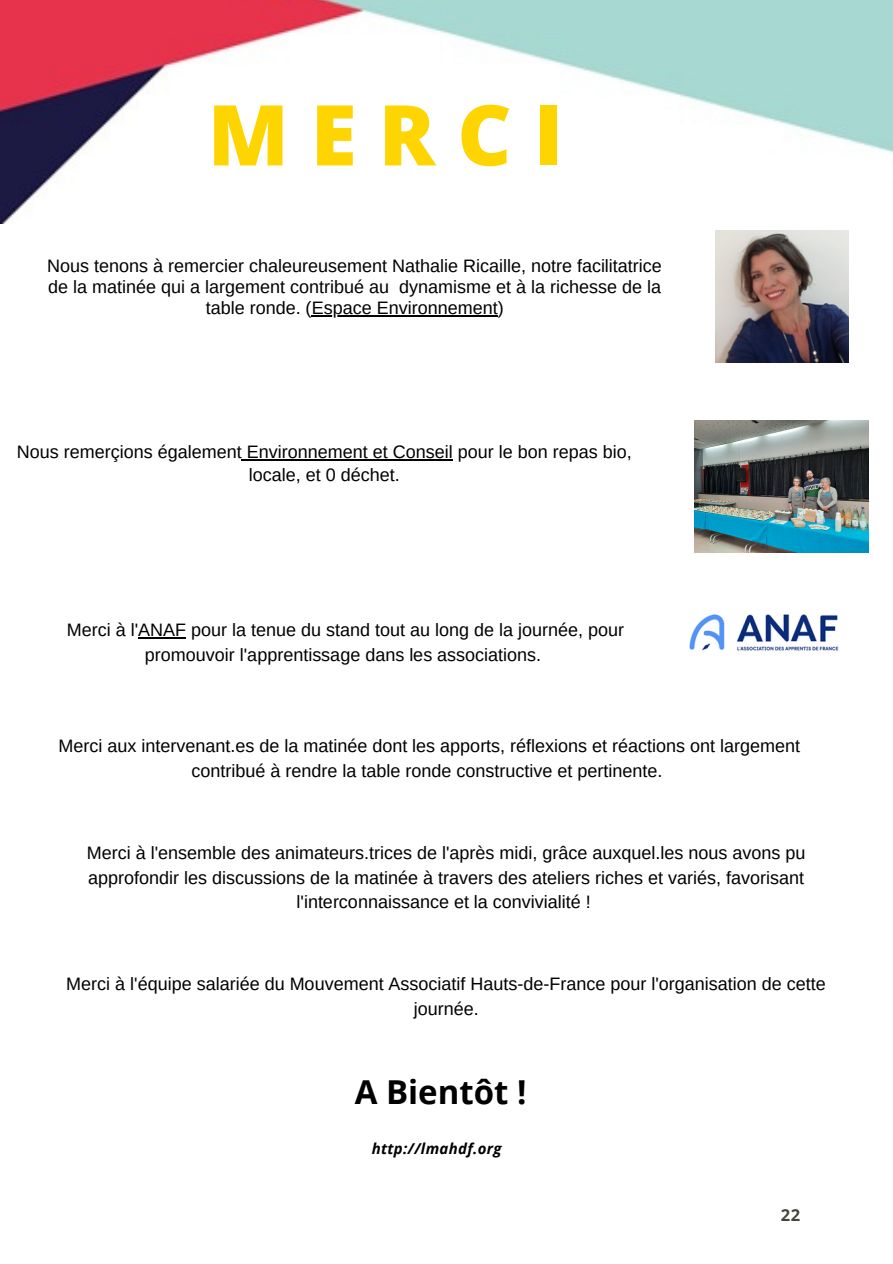
<style>
.page{position:relative;width:893px;height:1264px;background:#fff}
.page>*{position:absolute;margin:0;border:0;box-sizing:border-box;transform-origin:0 0}
.t1{font:800 83.85px "Open Sans";letter-spacing:.26em;color:#fed501}
.t2{font:700 33px "Open Sans";color:#000}
.t3{font:18px/24.8px "Arimo";color:#000;text-align:center}
.t4{font:700 16.5px "Open Sans";color:#444440}
.t5{font:italic 700 15px "Open Sans";letter-spacing:.02em;color:#000}
</style>
<div class="page">
<img style="left:0;top:0;width:892px;height:223px">
<img style="left:715px;top:230px;width:132px;height:133px">
<img style="left:694px;top:420px;width:174px;height:132px">
<img style="left:689px;top:614px;width:150px;height:37px">
<hr style="left:312px;top:315px;width:185px;height:1px;background:#000">
<hr style="left:242px;top:459px;width:211px;height:1px;background:#000">
<hr style="left:138px;top:637px;width:48px;height:1px;background:#000">
<p class="t1" style="left:208px;top:76px;width:356px">MERCI</p>
<p class="t3" style="left:47px;top:255px;width:616px;line-height:21.3px">Nous tenons à remercier chaleureusement Nathalie Ricaille, notre facilitatrice de la matinée qui a largement contribué au dynamisme et à la richesse de la table ronde. (Espace Environnement)</p>
<p class="t3" style="left:17px;top:441px;width:616px;line-height:22.5px">Nous remerçions également Environnement et Conseil pour le bon repas bio, locale, et 0 déchet.</p>
<p class="t3" style="left:67px;top:618px;width:558px">Merci à l'ANAF pour la tenue du stand tout au long de la journée, pour promouvoir l'apprentissage dans les associations.</p>
<p class="t3" style="left:58px;top:733px;width:743px">Merci aux intervenant.es de la matinée dont les apports, réflexions et réactions ont largement contribué à rendre la table ronde constructive et pertinente.</p>
<p class="t3" style="left:87px;top:840px;width:720px">Merci à l'ensemble des animateurs.trices de l'après midi, grâce auxquel.les nous avons pu approfondir les discussions de la matinée à travers des ateliers riches et variés, favorisant l'interconnaissance et la convivialité !</p>
<p class="t3" style="left:66px;top:971px;width:761px">Merci à l'équipe salariée du Mouvement Associatif Hauts-de-France pour l'organisation de cette journée.</p>
<p class="t2" style="left:355px;top:1068px;width:173px">A Bientôt !</p>
<p class="t5" style="left:371px;top:1137px;width:131px">http://lmahdf.org</p>
<p class="t4" style="left:780px;top:1203px;width:21px">22</p>
</div>
